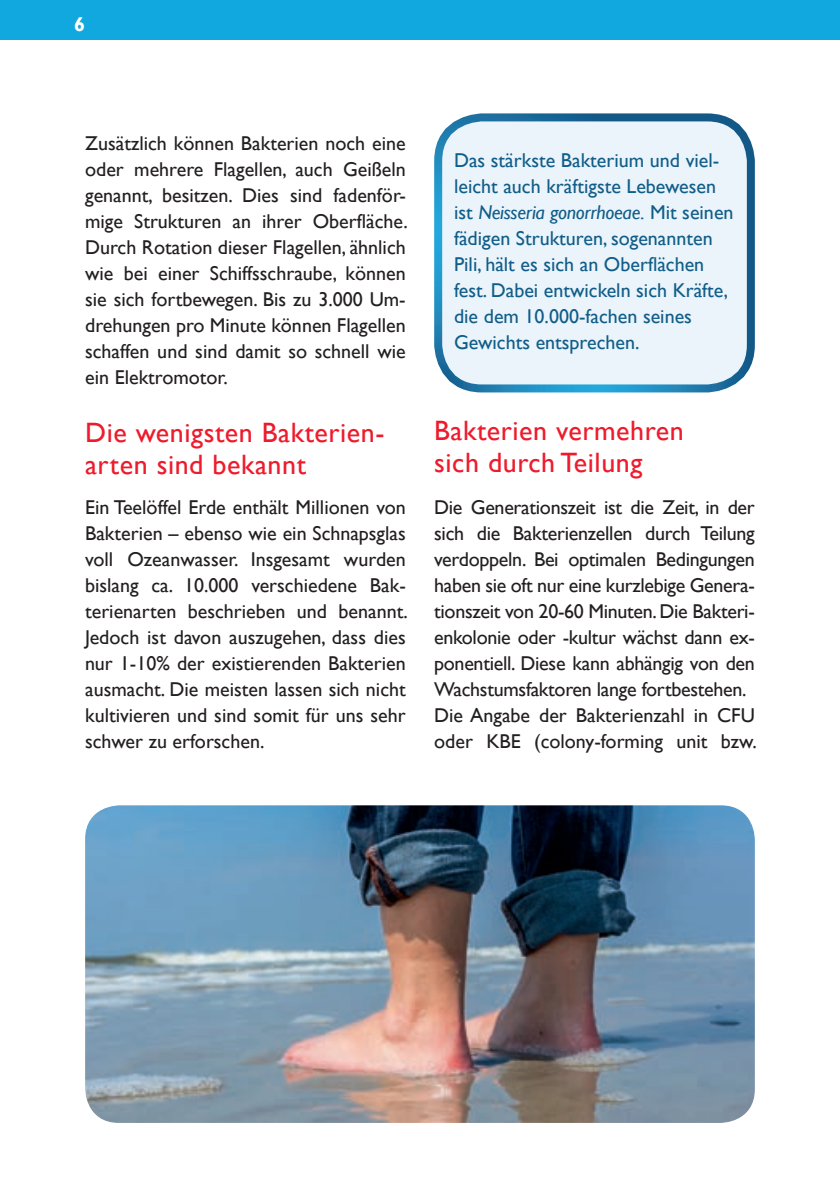
<style>
.page{position:relative;width:840px;height:1191px;background:#fff}
.page>*{position:absolute;margin:0;border:0;box-sizing:border-box;transform-origin:0 0}
.t1{font:28px/32px "Gill Sans";letter-spacing:.02em;color:#ee1b2c}
.t2{font:20px/26px "Gill Sans";letter-spacing:-.015em;color:#231f20;text-align:justify}
.t3{font:20px/26px "Gill Sans";color:#115d89}
.t4{font:700 20px "Gill Sans";color:#fff}
.s1{font-style:italic}
</style>
<div class="page">
<div style="left:0;top:0;width:839px;height:40px;background:#10a8de"></div>
<hr style="left:839px;top:0;width:1px;height:40px;background:#10a8de">
<div style="left:438px;top:117px;width:312px;height:271px;background:#eaf4fa;border-radius:44px"></div>
<div style="left:434px;top:113px;width:320px;height:279px;border:8px solid #fff;border-radius:44px"></div>
<img style="left:85px;top:805px;width:669px;height:318px">
<p class="t4" style="left:74px;top:12px;width:13px">6</p>
<p class="t2" style="left:85px;top:131px;width:324px">Zusätzlich können Bakterien noch eine oder mehrere Flagellen, auch Geißeln genannt, besitzen. Dies sind fadenför&shy;mige Strukturen an ihrer Oberfläche.<br>Durch Rotation dieser Flagellen, ähnlich wie bei einer Schiffsschraube, können sie sich fortbewegen. Bis zu 3.000 Um&shy;drehungen pro Minute können Flagellen schaffen und sind damit so schnell wie ein Elektromotor.</p>
<h1 class="t1" style="left:85px;top:417px;width:301px">Die wenigsten Bakterien&shy;arten sind bekannt</h1>
<p class="t2" style="left:85px;top:495px;width:324px">Ein Teelöffel Erde enthält Millionen von Bakterien – ebenso wie ein Schnapsglas voll Ozeanwasser. Insgesamt wurden bislang ca. 10.000 verschiedene Bak&shy;terienarten beschrieben und benannt.<br>Jedoch ist davon auszugehen, dass dies nur 1-10% der existierenden Bakterien ausmacht. Die meisten lassen sich nicht kultivieren und sind somit für uns sehr schwer zu erforschen.</p>
<p class="t3" style="left:454px;top:148px;width:281px">Das stärkste Bakterium und viel&shy;leicht auch kräftigste Lebewesen ist <span class="s1">Neisseria gonorrhoeae.</span> Mit seinen fädigen Strukturen, sogenannten<br>Pili, hält es sich an Oberflächen fest. Dabei entwickeln sich Kräfte, die dem 10.000-fachen seines<br>Gewichts entsprechen.</p>
<h1 class="t1" style="left:434px;top:415px;width:251px">Bakterien vermehren sich durch Teilung</h1>
<p class="t2" style="left:434px;top:495px;width:324px;text-align:left">Die Generationszeit ist die Zeit, in der sich die Bakterienzellen durch Teilung verdoppeln. Bei optimalen Bedingungen haben sie oft nur eine kurzlebige Genera&shy;tionszeit von 20-60 Minuten. Die Bakteri&shy;enkolonie oder -kultur wächst dann ex&shy;ponentiell. Diese kann abhängig von den Wachstumsfaktoren lange fortbestehen.<br>Die Angabe der Bakterienzahl in CFU oder KBE (colony-forming unit bzw.</p>
</div>
